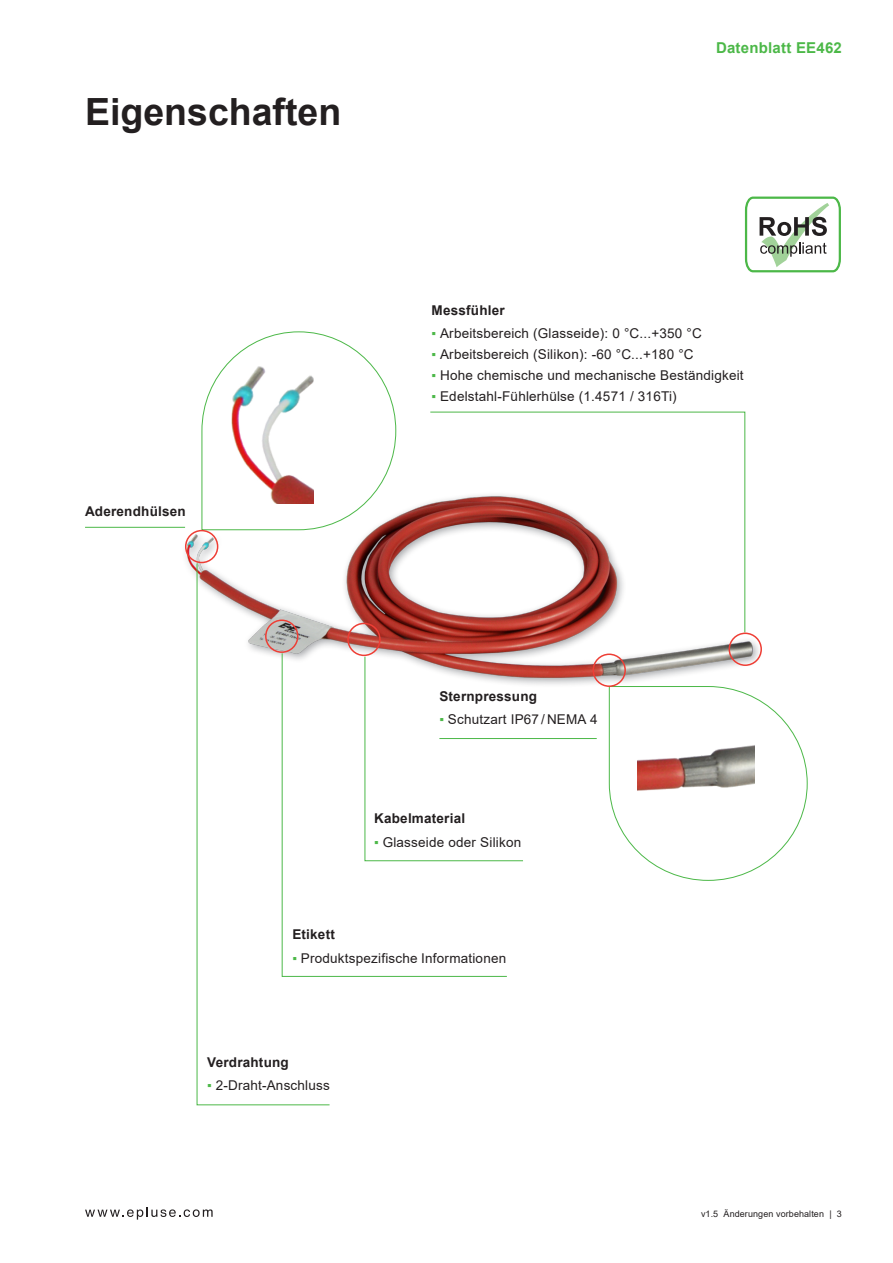
<style>
.page{position:relative;width:893px;height:1263px;background:#fff}
.page>*{position:absolute;margin:0;border:0;box-sizing:border-box;transform-origin:0 0}
.Headline_2{font:700 37.5px "Arial";color:#231f20}
.t1{font:700 15px "Arial";letter-spacing:.015em;color:#4cb848}
.t2{font:13.5px "Arial";letter-spacing:.015em;color:#231f20}
.Copy_Bold{font:700 13.5px "Arial";letter-spacing:.015em;color:#231f20}
.t3{font:9px "Arial";letter-spacing:.01em;color:#231f20}
.s1{color:#4cb848}
</style>
<div class="page">
<svg style="left:85px;top:1207px;width:128px;height:12px"></svg>
<svg style="left:609px;top:702px;width:199px;height:179px"></svg>
<img style="left:179px;top:503px;width:584px;height:231px">
<svg style="left:330px;top:652px;width:178px;height:325px"></svg>
<svg style="left:201px;top:331px;width:196px;height:199px"></svg>
<svg style="left:430px;top:411px;width:316px;height:222px"></svg>
<svg style="left:196px;top:563px;width:134px;height:542px"></svg>
<hr style="left:85px;top:527px;width:100px;height:1px;background:#4cb848">
<div style="left:265px;top:619px;width:33px;height:34px;border:2px solid #ee3e35;border-radius:50%"></div>
<svg style="left:744px;top:196px;width:97px;height:77px"></svg>
<div style="left:185px;top:530px;width:33px;height:33px;border:2px solid #ee3e35;border-radius:50%"></div>
<img style="left:212px;top:335px;width:102px;height:168px">
<img style="left:638px;top:733px;width:116px;height:86px">
<div style="left:592px;top:653px;width:34px;height:34px;border:2px solid #ee3e35;border-radius:50%"></div>
<div style="left:729px;top:632px;width:33px;height:34px;border:2px solid #ee3e35;border-radius:50%"></div>
<hr style="left:439px;top:738px;width:158px;height:1px;background:#4cb848">
<svg style="left:364px;top:656px;width:160px;height:205px"></svg>
<div style="left:347px;top:623px;width:34px;height:33px;border:2px solid #ee3e35;border-radius:50%"></div>
<p class="Headline_2" style="left:85px;top:85px;width:258px">Eigenschaften</p>
<p class="Copy_Bold" style="left:85px;top:502px;width:102px">Aderendhülsen</p>
<p class="t1" style="left:716px;top:37px;width:127px">Datenblatt EE462</p>
<p class="Copy_Bold" style="left:432px;top:301px;width:75px">Messfühler</p>
<p class="t2" style="left:432px;top:324px;width:272px"><span class="s1">▪</span> Arbeitsbereich (Glasseide): 0 °C...+350 °C</p>
<p class="t2" style="left:432px;top:345px;width:264px"><span class="s1">▪</span> Arbeitsbereich (Silikon): -60 °C...+180 °C</p>
<p class="t2" style="left:432px;top:366px;width:314px"><span class="s1">▪</span> Hohe chemische und mechanische Beständigkeit</p>
<p class="t2" style="left:432px;top:387px;width:247px"><span class="s1">▪</span> Edelstahl-Fühlerhülse (1.4571 / 316Ti)</p>
<p class="Copy_Bold" style="left:439px;top:686px;width:99px">Sternpressung</p>
<p class="t2" style="left:439px;top:710px;width:160px"><span class="s1">▪</span> Schutzart IP67 / NEMA 4</p>
<p class="Copy_Bold" style="left:374px;top:809px;width:92px">Kabelmaterial</p>
<p class="t2" style="left:374px;top:832px;width:149px"><span class="s1">▪</span> Glasseide oder Silikon</p>
<p class="Copy_Bold" style="left:292px;top:925px;width:44px">Etikett</p>
<p class="t2" style="left:292px;top:948px;width:215px"><span class="s1">▪</span> Produktspezifische Informationen</p>
<p class="Copy_Bold" style="left:207px;top:1053px;width:83px">Verdrahtung</p>
<p class="t2" style="left:207px;top:1076px;width:124px"><span class="s1">▪</span> 2-Draht-Anschluss</p>
<p class="t3" style="left:701px;top:1208px;width:142px">v1.5 Änderungen vorbehalten | 3</p>
</div>
